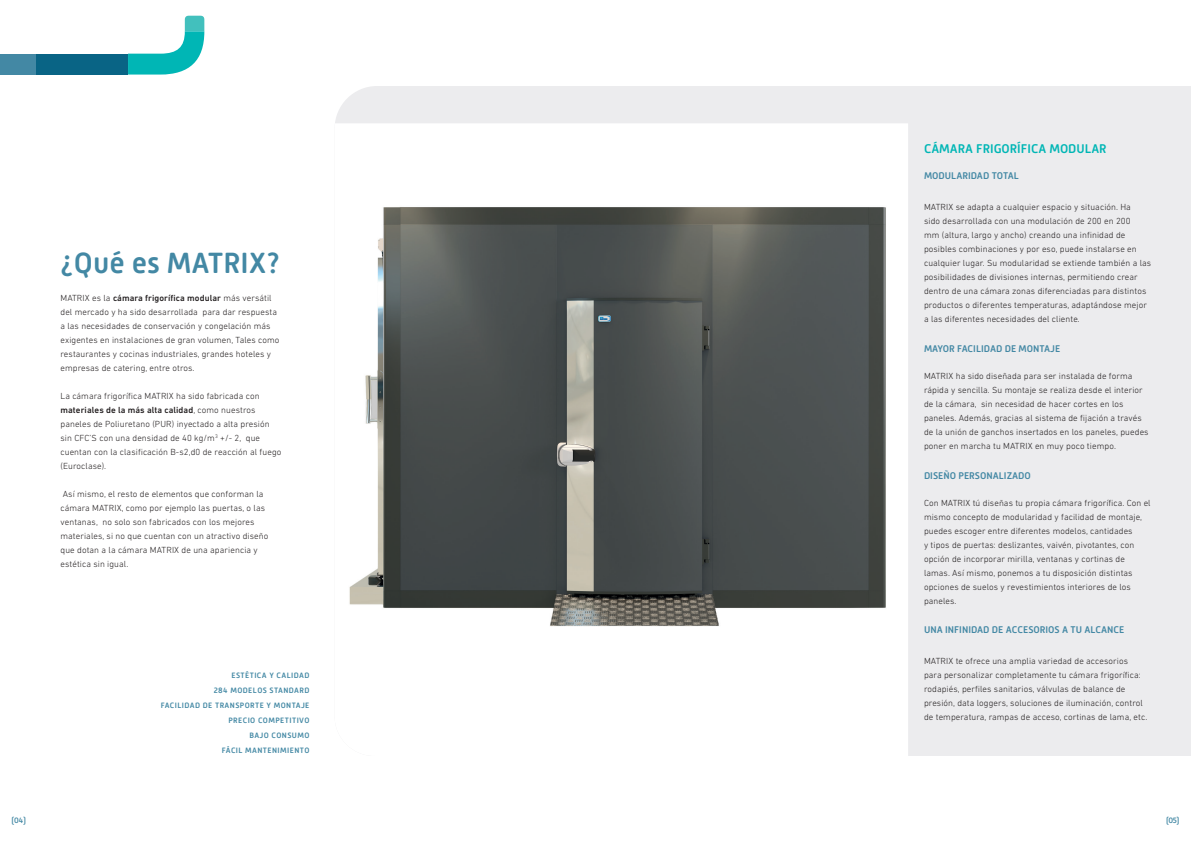
<style>
.page{position:relative;width:1191px;height:842px;background:#fff}
.page>*{position:absolute;margin:0;border:0;box-sizing:border-box;transform-origin:0 0}
.t1{font:500 30px "Mic 32 New Rounded";color:#4388a4}
.t2{font:500 13px "Mic 32 New Rounded";color:#00b6b5}
.t3{font:500 10px "Mic 32 New Rounded";color:#4388a4}
.t4{font:300 9px/14px "DIN Next LT Pro";letter-spacing:.01em;color:#231f20}
.t5{font:500 8px/15px "Mic 32 New Rounded";letter-spacing:.05em;color:#4388a4;text-align:right}
.s1{font-weight:500}
</style>
<div class="page">
<div style="left:35px;top:54px;width:93px;height:21px;background:#096485"></div>
<div style="left:0;top:54px;width:35px;height:21px;background:#4388a4"></div>
<svg style="left:128px;top:16px;width:76px;height:59px"></svg>
<div style="left:884px;top:86px;width:307px;height:670px;background:#ececee"></div>
<div style="left:335px;top:86px;width:549px;height:37px;background:#ececee"></div>
<img style="left:349px;top:123px;width:559px;height:633px">
<h1 class="t1" style="left:60px;top:245px;width:221px">¿Qué es MATRIX?</h1>
<p class="t4" style="left:60px;top:291px;width:220px">MATRIX es la <span class="s1">cámara frigorífica modular</span> más versátil del mercado y ha sido desarrollada para dar respuesta a las necesidades de conservación y congelación más exigentes en instalaciones de gran volumen, Tales como restaurantes y cocinas industriales, grandes hoteles y empresas de catering, entre otros.</p>
<p class="t4" style="left:60px;top:389px;width:222px">La cámara frigorífica MATRIX ha sido fabricada con <span class="s1">materiales de la más alta calidad</span>, como nuestros paneles de Poliuretano (PUR) inyectado a alta presión sin CFC’S con una densidad de 40 kg/m<sup>3</sup> +/- 2, que cuentan con la clasificación B-s2,d0 de reacción al fuego (Euroclase).</p>
<p class="t4" style="left:60px;top:487px;width:209px">Así mismo, el resto de elementos que conforman la cámara MATRIX, como por ejemplo las puertas, o las ventanas, no solo son fabricados con los mejores materiales, si no que cuentan con un atractivo diseño que dotan a la cámara MATRIX de una apariencia y estética sin igual.</p>
<p class="t5" style="left:161px;top:668px;width:150px">ESTÉTICA Y CALIDAD<br>284 MODELOS STANDARD<br>FACILIDAD DE TRANSPORTE Y MONTAJE<br>PRECIO COMPETITIVO<br>BAJO CONSUMO<br>FÁCIL MANTENIMIENTO</p>
<h2 class="t2" style="left:924px;top:141px;width:184px">CÁMARA FRIGORÍFICA MODULAR</h2>
<p class="t3" style="left:924px;top:170px;width:96px">MODULARIDAD TOTAL</p>
<p class="t4" style="left:924px;top:200px;width:229px">MATRIX se adapta a cualquier espacio y situación. Ha<br>sido desarrollada con una modulación de 200 en 200<br>mm (altura, largo y ancho) creando una infinidad de posibles combinaciones y por eso, puede instalarse en cualquier lugar. Su modularidad se extiende también a las posibilidades de divisiones internas, permitiendo crear dentro de una cámara zonas diferenciadas para distintos productos o diferentes temperaturas, adaptándose mejor a las diferentes necesidades del cliente.</p>
<p class="t3" style="left:924px;top:343px;width:138px">MAYOR FACILIDAD DE MONTAJE</p>
<p class="t4" style="left:924px;top:369px;width:226px">MATRIX ha sido diseñada para ser instalada de forma rápida y sencilla. Su montaje se realiza desde el interior de la cámara, sin necesidad de hacer cortes en los paneles. Además, gracias al sistema de fijación a través de la unión de ganchos insertados en los paneles, puedes poner en marcha tu MATRIX en muy poco tiempo.</p>
<p class="t3" style="left:924px;top:469px;width:108px">DISEÑO PERSONALIZADO</p>
<p class="t4" style="left:924px;top:495px;width:228px">Con MATRIX tú diseñas tu propia cámara frigorífica. Con el mismo concepto de modularidad y facilidad de montaje, puedes escoger entre diferentes modelos, cantidades<br>y tipos de puertas: deslizantes, vaivén, pivotantes, con opción de incorporar mirilla, ventanas y cortinas de lamas. Así mismo, ponemos a tu disposición distintas opciones de suelos y revestimientos interiores de los paneles.</p>
<p class="t3" style="left:924px;top:624px;width:202px">UNA INFINIDAD DE ACCESORIOS A TU ALCANCE</p>
<p class="t4" style="left:924px;top:654px;width:225px">MATRIX te ofrece una amplia variedad de accesorios para personalizar completamente tu cámara frigorífica: rodapiés, perfiles sanitarios, válvulas de balance de presión, data loggers, soluciones de iluminación, control de temperatura, rampas de acceso, cortinas de lama, etc.</p>
<p class="t5" style="left:12px;top:813px;width:16px">(04)</p>
<p class="t5" style="left:1166px;top:813px;width:15px">(05)</p>
</div>
